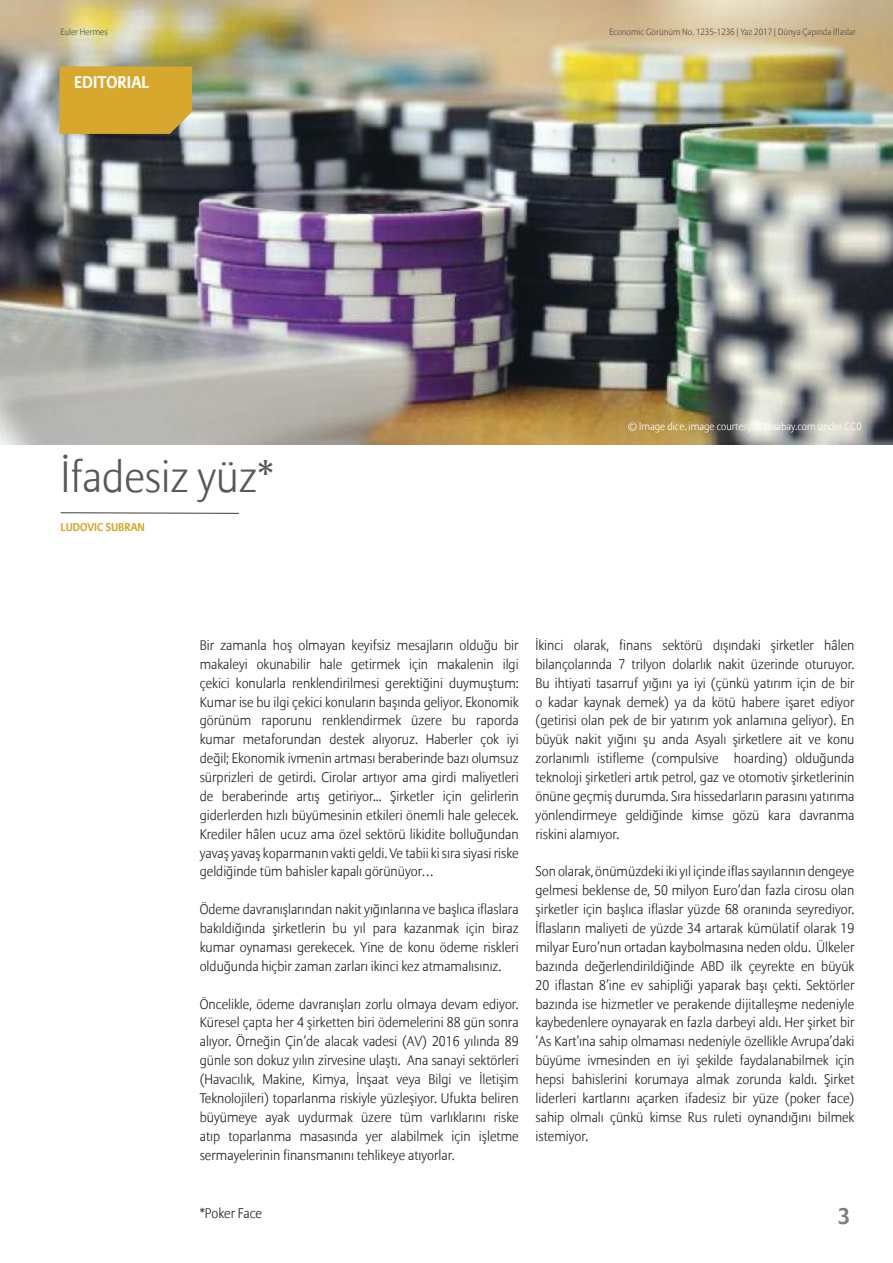
<style>
.page{position:relative;width:893px;height:1263px;background:#fff}
.page>*{position:absolute;margin:0;border:0;box-sizing:border-box;transform-origin:0 0}
.t1{font:43.5px "Allianz Sans Light OZC";color:#57585b}
.t2{font:22.5px "Allianz Sans Bold OZC";color:#7e8183}
.t3{font:16.8px "Allianz Sans Bold OZC";color:#fff}
.t4{font:13.8px/18.9px "Allianz Sans Light OZC";color:#242324;text-align:justify}
.t5{font:11.25px "Allianz Sans Bold OZC";color:#d7a72e}
.t6{font:10.5px "Allianz Sans Light OZC";color:#fff}
.t7{font:9px "Allianz Sans Light OZC";color:#515051}
</style>
<div class="page">
<img style="left:0;top:0;width:893px;height:445px">
<div style="left:60px;top:66px;width:132px;height:68px;background:#d7a72e"></div>
<svg style="left:60px;top:512px;width:179px;height:2px"></svg>
<p class="t7" style="left:60px;top:26px;width:49px">Euler Hermes</p>
<p class="t7" style="left:609px;top:26px;width:248px">Economic Görünüm No. 1235-1236 | Yaz 2017 | Dünya Çapında İflaslar</p>
<p class="t3" style="left:74px;top:72px;width:76px">EDITORIAL</p>
<h1 class="t1" style="left:61px;top:451px;width:214px">İfadesiz yüz*</h1>
<p class="t5" style="left:61px;top:519px;width:86px">LUDOVIC SUBRAN</p>
<p class="t6" style="left:628px;top:420px;width:235px">© Image dice. image courtesy of pixabay.com under CC0</p>
<p class="t4" style="left:200px;top:636px;width:320px">Bir zamanla hoş olmayan keyifsiz mesajların olduğu bir makaleyi okunabilir hale getirmek için makalenin ilgi çekici konularla renklendirilmesi gerektiğini duymuştum:<br>Kumar ise bu ilgi çekici konuların başında geliyor. Ekonomik görünüm raporunu renklendirmek üzere bu raporda kumar metaforundan destek alıyoruz. Haberler çok iyi değil; Ekonomik ivmenin artması beraberinde bazı olumsuz sürprizleri de getirdi. Cirolar artıyor ama girdi maliyetleri de beraberinde artış getiriyor... Şirketler için gelirlerin giderlerden hızlı büyümesinin etkileri önemli hale gelecek.<br>Krediler hâlen ucuz ama özel sektörü likidite bolluğundan yavaş yavaş koparmanın vakti geldi. Ve tabii ki sıra siyasi riske geldiğinde tüm bahisler kapalı görünüyor…</p>
<p class="t4" style="left:200px;top:900px;width:320px">Ödeme davranışlarından nakit yığınlarına ve başlıca iflaslara bakıldığında şirketlerin bu yıl para kazanmak için biraz kumar oynaması gerekecek. Yine de konu ödeme riskleri olduğunda hiçbir zaman zarları ikinci kez atmamalısınız.</p>
<p class="t4" style="left:200px;top:995px;width:320px">Öncelikle, ödeme davranışları zorlu olmaya devam ediyor.<br>Küresel çapta her 4 şirketten biri ödemelerini 88 gün sonra alıyor. Örneğin Çin’de alacak vadesi (AV) 2016 yılında 89 günle son dokuz yılın zirvesine ulaştı. Ana sanayi sektörleri (Havacılık, Makine, Kimya, İnşaat veya Bilgi ve İletişim Teknolojileri) toparlanma riskiyle yüzleşiyor. Ufukta beliren büyümeye ayak uydurmak üzere tüm varlıklarını riske atıp toparlanma masasında yer alabilmek için işletme sermayelerinin finansmanını tehlikeye atıyorlar.</p>
<p class="t4" style="left:535px;top:636px;width:320px">İkinci olarak, finans sektörü dışındaki şirketler hâlen bilançolarında 7 trilyon dolarlık nakit üzerinde oturuyor.<br>Bu ihtiyati tasarruf yığını ya iyi (çünkü yatırım için de bir o kadar kaynak demek) ya da kötü habere işaret ediyor (getirisi olan pek de bir yatırım yok anlamına geliyor). En büyük nakit yığını şu anda Asyalı şirketlere ait ve konu zorlanımlı istifleme (compulsive hoarding) olduğunda teknoloji şirketleri artık petrol, gaz ve otomotiv şirketlerinin önüne geçmiş durumda. Sıra hissedarların parasını yatırıma yönlendirmeye geldiğinde kimse gözü kara davranma riskini alamıyor.</p>
<p class="t4" style="left:535px;top:863px;width:320px">Son olarak, önümüzdeki iki yıl içinde iflas sayılarının dengeye gelmesi beklense de, 50 milyon Euro’dan fazla cirosu olan şirketler için başlıca iflaslar yüzde 68 oranında seyrediyor.<br>İflasların maliyeti de yüzde 34 artarak kümülatif olarak 19 milyar Euro’nun ortadan kaybolmasına neden oldu. Ülkeler bazında değerlendirildiğinde ABD ilk çeyrekte en büyük 20 iflastan 8’ine ev sahipliği yaparak başı çekti. Sektörler bazında ise hizmetler ve perakende dijitalleşme nedeniyle kaybedenlere oynayarak en fazla darbeyi aldı. Her şirket bir ‘As Kart’ına sahip olmaması nedeniyle özellikle Avrupa’daki büyüme ivmesinden en iyi şekilde faydalanabilmek için hepsi bahislerini korumaya almak zorunda kaldı. Şirket liderleri kartlarını açarken ifadesiz bir yüze (poker face) sahip olmalı çünkü kimse Rus ruleti oynandığını bilmek istemiyor.</p>
<p class="t4" style="left:200px;top:1204px;width:64px">*Poker Face</p>
<h2 class="t2" style="left:838px;top:1202px;width:14px">3</h2>
</div>
